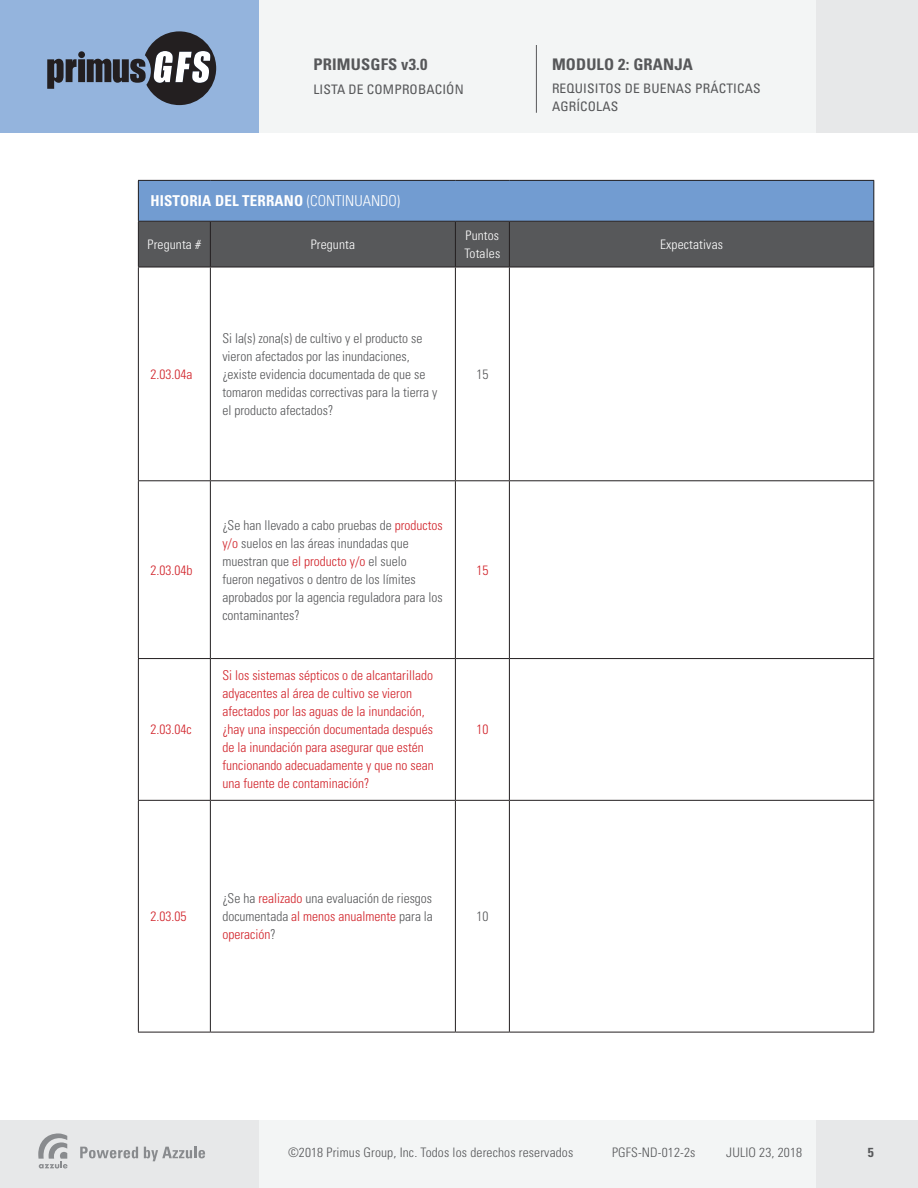
<style>
.page{position:relative;width:918px;height:1188px;background:#fff}
.page>*{position:absolute;margin:0;border:0;box-sizing:border-box;transform-origin:0 0}
.t1{font:700 condensed 16.05px "Univers LT Std";letter-spacing:.01em;color:#57585a}
.t2{font:700 condensed 15px "Univers LT Std";letter-spacing:.01em;color:#fff}
.t3{font:300 condensed 13.5px/18px "Univers LT Std";color:#57585a}
.t4{font:300 condensed 13.5px/18px "Univers LT Std";color:#d1232a}
.t5{font:300 condensed 13.05px "Univers LT Std";letter-spacing:.01em;color:#57585a}
.t6{font:condensed 13.05px/18px "Univers LT Std";letter-spacing:.01em;color:#57585a}
.t7{font:300 condensed 13.05px/18px "Univers LT Std";letter-spacing:.01em;color:#fff}
.t8{font:700 condensed 13.05px "Univers LT Std";color:#57585a}
.s1{font-weight:300}
.s2{color:#d1232a}
</style>
<div class="page">
<div style="left:0;top:0;width:918px;height:132px;background:#f3f5f5"></div>
<div style="left:816px;top:0;width:102px;height:132px;background:#e7e8e9"></div>
<div style="left:0;top:0;width:259px;height:133px;background:#94b4dd"></div>
<svg style="left:47px;top:59px;width:30px;height:30px"></svg>
<div style="left:78px;top:59px;width:7px;height:23px;background:#231f20"></div>
<div style="left:78px;top:51px;width:7px;height:7px;background:#231f20;border-radius:50%"></div>
<svg style="left:87px;top:31px;width:129px;height:74px"></svg>
<div style="left:0;top:1120px;width:918px;height:68px;background:#f3f5f5"></div>
<div style="left:816px;top:1120px;width:102px;height:68px;background:#e7e8e9"></div>
<div style="left:0;top:1120px;width:259px;height:68px;background:#e7e8e9"></div>
<svg style="left:80px;top:1147px;width:58px;height:11px"></svg>
<svg style="left:144px;top:1147px;width:61px;height:14px"></svg>
<svg style="left:38px;top:1133px;width:30px;height:35px"></svg>
<hr style="left:536px;top:45px;width:1px;height:68px;background:#57585a">
<div style="left:138px;top:180px;width:736px;height:41px;background:#729cd1"></div>
<div style="left:139px;top:222px;width:734px;height:45px;background:#57585a"></div>
<hr style="left:138px;top:180px;width:72px;height:1px;background:#231f20">
<hr style="left:138px;top:181px;width:1px;height:40px;background:#231f20">
<hr style="left:210px;top:180px;width:245px;height:1px;background:#231f20">
<hr style="left:455px;top:180px;width:54px;height:1px;background:#231f20">
<hr style="left:509px;top:180px;width:365px;height:1px;background:#231f20">
<hr style="left:873px;top:181px;width:1px;height:40px;background:#231f20">
<hr style="left:138px;top:221px;width:72px;height:1px;background:#231f20">
<hr style="left:138px;top:222px;width:1px;height:45px;background:#231f20">
<hr style="left:210px;top:221px;width:245px;height:1px;background:#231f20">
<hr style="left:210px;top:222px;width:1px;height:45px;background:#231f20">
<hr style="left:455px;top:221px;width:54px;height:1px;background:#231f20">
<hr style="left:455px;top:222px;width:1px;height:45px;background:#231f20">
<hr style="left:509px;top:221px;width:365px;height:1px;background:#231f20">
<hr style="left:509px;top:222px;width:1px;height:45px;background:#231f20">
<hr style="left:873px;top:222px;width:1px;height:45px;background:#231f20">
<hr style="left:138px;top:267px;width:72px;height:1px;background:#231f20">
<hr style="left:138px;top:267px;width:1px;height:213px;background:#231f20">
<hr style="left:210px;top:267px;width:245px;height:1px;background:#231f20">
<hr style="left:210px;top:267px;width:1px;height:213px;background:#231f20">
<hr style="left:455px;top:267px;width:54px;height:1px;background:#231f20">
<hr style="left:455px;top:267px;width:1px;height:213px;background:#231f20">
<hr style="left:509px;top:267px;width:365px;height:1px;background:#231f20">
<hr style="left:509px;top:267px;width:1px;height:213px;background:#231f20">
<hr style="left:873px;top:267px;width:1px;height:213px;background:#231f20">
<hr style="left:138px;top:480px;width:72px;height:1px;background:#231f20">
<hr style="left:138px;top:481px;width:1px;height:177px;background:#231f20">
<hr style="left:210px;top:480px;width:245px;height:1px;background:#231f20">
<hr style="left:210px;top:481px;width:1px;height:177px;background:#231f20">
<hr style="left:455px;top:480px;width:54px;height:1px;background:#231f20">
<hr style="left:455px;top:481px;width:1px;height:177px;background:#231f20">
<hr style="left:509px;top:480px;width:365px;height:1px;background:#231f20">
<hr style="left:509px;top:481px;width:1px;height:177px;background:#231f20">
<hr style="left:873px;top:481px;width:1px;height:177px;background:#231f20">
<hr style="left:138px;top:658px;width:72px;height:1px;background:#231f20">
<hr style="left:138px;top:659px;width:1px;height:141px;background:#231f20">
<hr style="left:210px;top:658px;width:245px;height:1px;background:#231f20">
<hr style="left:210px;top:659px;width:1px;height:141px;background:#231f20">
<hr style="left:455px;top:658px;width:54px;height:1px;background:#231f20">
<hr style="left:455px;top:659px;width:1px;height:141px;background:#231f20">
<hr style="left:509px;top:658px;width:365px;height:1px;background:#231f20">
<hr style="left:509px;top:659px;width:1px;height:141px;background:#231f20">
<hr style="left:873px;top:659px;width:1px;height:141px;background:#231f20">
<hr style="left:138px;top:800px;width:72px;height:1px;background:#231f20">
<hr style="left:138px;top:801px;width:1px;height:231px;background:#231f20">
<hr style="left:210px;top:800px;width:245px;height:1px;background:#231f20">
<hr style="left:210px;top:801px;width:1px;height:231px;background:#231f20">
<hr style="left:455px;top:800px;width:54px;height:1px;background:#231f20">
<hr style="left:455px;top:801px;width:1px;height:231px;background:#231f20">
<hr style="left:509px;top:800px;width:365px;height:1px;background:#231f20">
<hr style="left:509px;top:801px;width:1px;height:231px;background:#231f20">
<hr style="left:873px;top:801px;width:1px;height:231px;background:#231f20">
<hr style="left:138px;top:1032px;width:72px;height:1px;background:#231f20">
<hr style="left:210px;top:1032px;width:245px;height:1px;background:#231f20">
<hr style="left:455px;top:1032px;width:54px;height:1px;background:#231f20">
<hr style="left:509px;top:1032px;width:365px;height:1px;background:#231f20">
<p class="t1" style="left:314px;top:55px;width:115px">PRIMUSGFS v3.0</p>
<p class="t6" style="left:314px;top:81px;width:152px">LISTA DE COMPROBACIÓN</p>
<p class="t1" style="left:552px;top:55px;width:142px">MODULO 2: GRANJA</p>
<p class="t6" style="left:552px;top:79px;width:210px">REQUISITOS DE BUENAS PRÁCTICAS<br>AGRÍCOLAS</p>
<p class="t2" style="left:150px;top:192px;width:251px">HISTORIA DEL TERRANO <span class="s1">(CONTINUANDO)</span></p>
<p class="t7" style="left:148px;top:235px;width:55px">Pregunta #</p>
<p class="t7" style="left:311px;top:235px;width:46px">Pregunta</p>
<p class="t7" style="left:465px;top:226px;width:37px">Puntos<br>Totales</p>
<p class="t7" style="left:660px;top:235px;width:64px">Expectativas</p>
<p class="t4" style="left:150px;top:365px;width:43px">2.03.04a</p>
<p class="t3" style="left:222px;top:329px;width:217px">Si la(s) zona(s) de cultivo y el producto se vieron afectados por las inundaciones, ¿existe evidencia documentada de que se tomaron medidas correctivas para la tierra y el producto afectados?</p>
<p class="t3" style="left:476px;top:365px;width:13px">15</p>
<p class="t4" style="left:150px;top:561px;width:43px">2.03.04b</p>
<p class="t4" style="left:150px;top:721px;width:43px">2.03.04c</p>
<p class="t3" style="left:222px;top:516px;width:222px">¿Se han llevado a cabo pruebas de <span class="s2">productos y/o</span> suelos en las áreas inundadas que muestran que <span class="s2">el producto y/o</span> el suelo<br>fueron negativos o dentro de los límites aprobados por la agencia reguladora para los contaminantes?</p>
<p class="t4" style="left:222px;top:667px;width:213px">Si los sistemas sépticos o de alcantarillado adyacentes al área de cultivo se vieron afectados por las aguas de la inundación, ¿hay una inspección documentada después de la inundación para asegurar que estén funcionando adecuadamente y que no sean una fuente de contaminación?</p>
<p class="t4" style="left:476px;top:561px;width:13px">15</p>
<p class="t4" style="left:476px;top:721px;width:13px">10</p>
<p class="t4" style="left:150px;top:907px;width:37px">2.03.05</p>
<p class="t3" style="left:222px;top:889px;width:212px;text-align:justify">¿Se ha <span class="s2">realizado</span> una evaluación de riesgos documentada <span class="s2">al menos anualmente</span> para la <span class="s2">operación</span>?</p>
<p class="t3" style="left:476px;top:907px;width:13px">10</p>
<p class="t5" style="left:288px;top:1145px;width:287px">©2018 Primus Group, Inc. Todos los derechos reservados</p>
<p class="t5" style="left:612px;top:1145px;width:85px">PGFS-ND-012-2s</p>
<p class="t5" style="left:726px;top:1145px;width:77px">JULIO 23, 2018</p>
<p class="t8" style="left:868px;top:1145px;width:7px">5</p>
</div>
